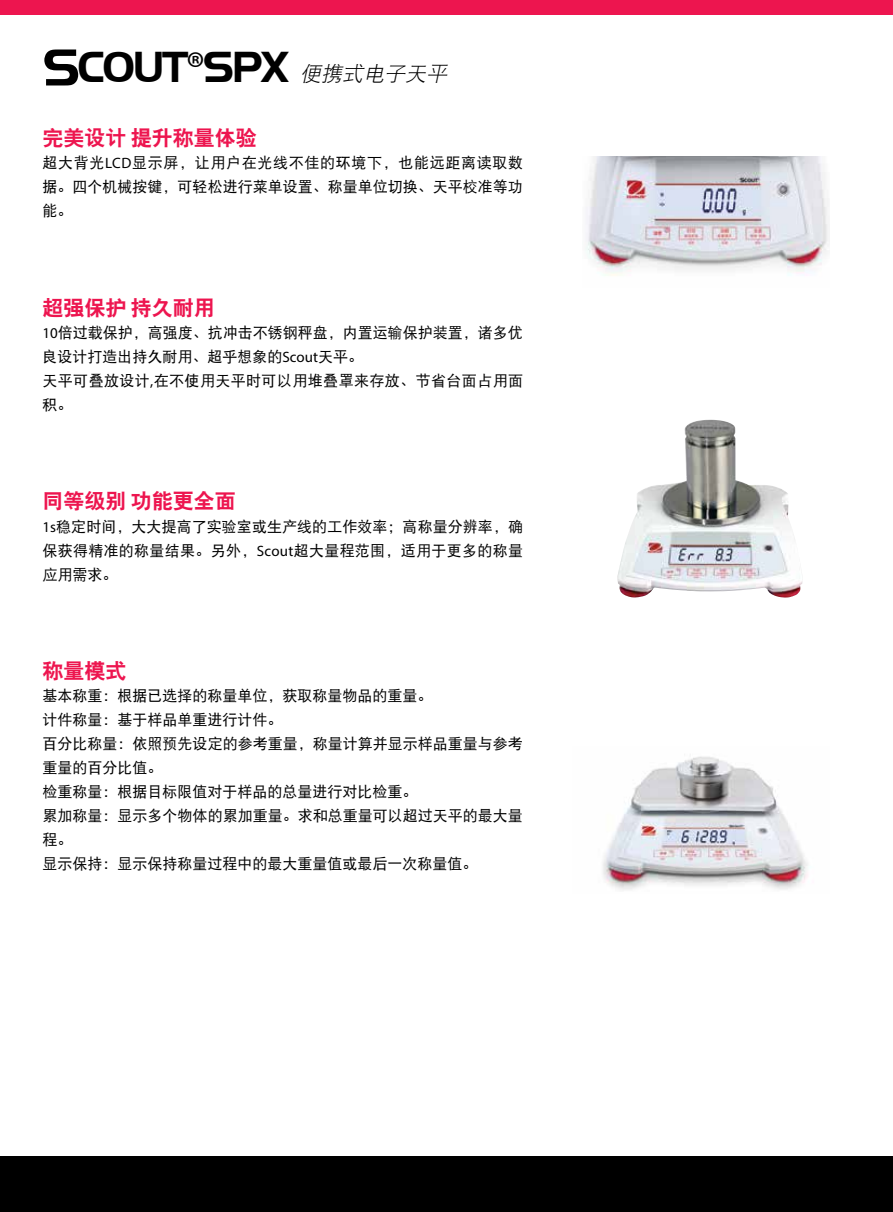
<style>
.page{position:relative;width:893px;height:1212px;background:#fff}
.page>*{position:absolute;margin:0;border:0;box-sizing:border-box;transform-origin:0 0}
.t1{font:700 45px "Handel Got D";letter-spacing:-.05em;color:#000}
.t2{font:21px "H Yb 2 gj";color:#ed154f}
.t3{font:15px/24px "DFP Hei W5";color:#000;text-align:justify}
.s1{font-size:54px}
.s2{font-family:"Myriad Pro";font-weight:400}
.s3{font-family:"DFP Hei W3";font-weight:400;font-style:italic;font-size:21px}
.s4{font-family:"Myriad Pro"}
</style>
<div class="page">
<div style="left:0;top:0;width:893px;height:15px;background:#ed154f"></div>
<div style="left:0;top:1157px;width:893px;height:55px;background:#000"></div>
<img style="left:617px;top:420px;width:185px;height:178px">
<img style="left:585px;top:157px;width:243px;height:119px">
<img style="left:603px;top:756px;width:205px;height:134px">
<h1 class="t1" style="left:42px;top:42px;width:411px"><span class="s1">S</span>COUT<span class="s2">®</span>SPX <span class="s3">便携式电子天平</span></h1>
<h2 class="t2" style="left:42px;top:128px;width:216px">完美设计提升称量体验</h2>
<p class="t3" style="left:42px;top:151px;width:482px">超大背光<span class="s4">LCD</span>显示屏，让用户在光线不佳的环境下，也能远距离读取数据。四个机械按键，可轻松进行菜单设置、称量单位切换、天平校准等功能。</p>
<h2 class="t2" style="left:42px;top:297px;width:174px">超强保护持久耐用</h2>
<p class="t3" style="left:42px;top:320px;width:482px;text-align:left"><span class="s4">10</span>倍过载保护，高强度、抗冲击不锈钢秤盘，内置运输保护装置，诸多优良设计打造出持久耐用、超乎想象的<span class="s4">Scout</span>天平。<br>天平可叠放设计<span class="s4">,</span>在不使用天平时可以用堆叠罩来存放、节省台面占用面积。</p>
<h2 class="t2" style="left:42px;top:491px;width:195px">同等级别功能更全面</h2>
<p class="t3" style="left:42px;top:514px;width:482px"><span class="s4">1s</span>稳定时间，大大提高了实验室或生产线的工作效率；高称量分辨率，确保获得精准的称量结果。另外，<span class="s4">Scout</span>超大量程范围，适用于更多的称量应用需求。</p>
<h2 class="t2" style="left:42px;top:660px;width:85px">称量模式</h2>
<p class="t3" style="left:42px;top:683px;width:482px;text-align:left">基本称重：根据已选择的称量单位，获取称量物品的重量。<br>计件称量：基于样品单重进行计件。<br>百分比称量：依照预先设定的参考重量，称量计算并显示样品重量与参考重量的百分比值。<br>检重称量：根据目标限值对于样品的总量进行对比检重。<br>累加称量：显示多个物体的累加重量。求和总重量可以超过天平的最大量程。<br>显示保持：显示保持称量过程中的最大重量值或最后一次称量值。</p>
</div>
